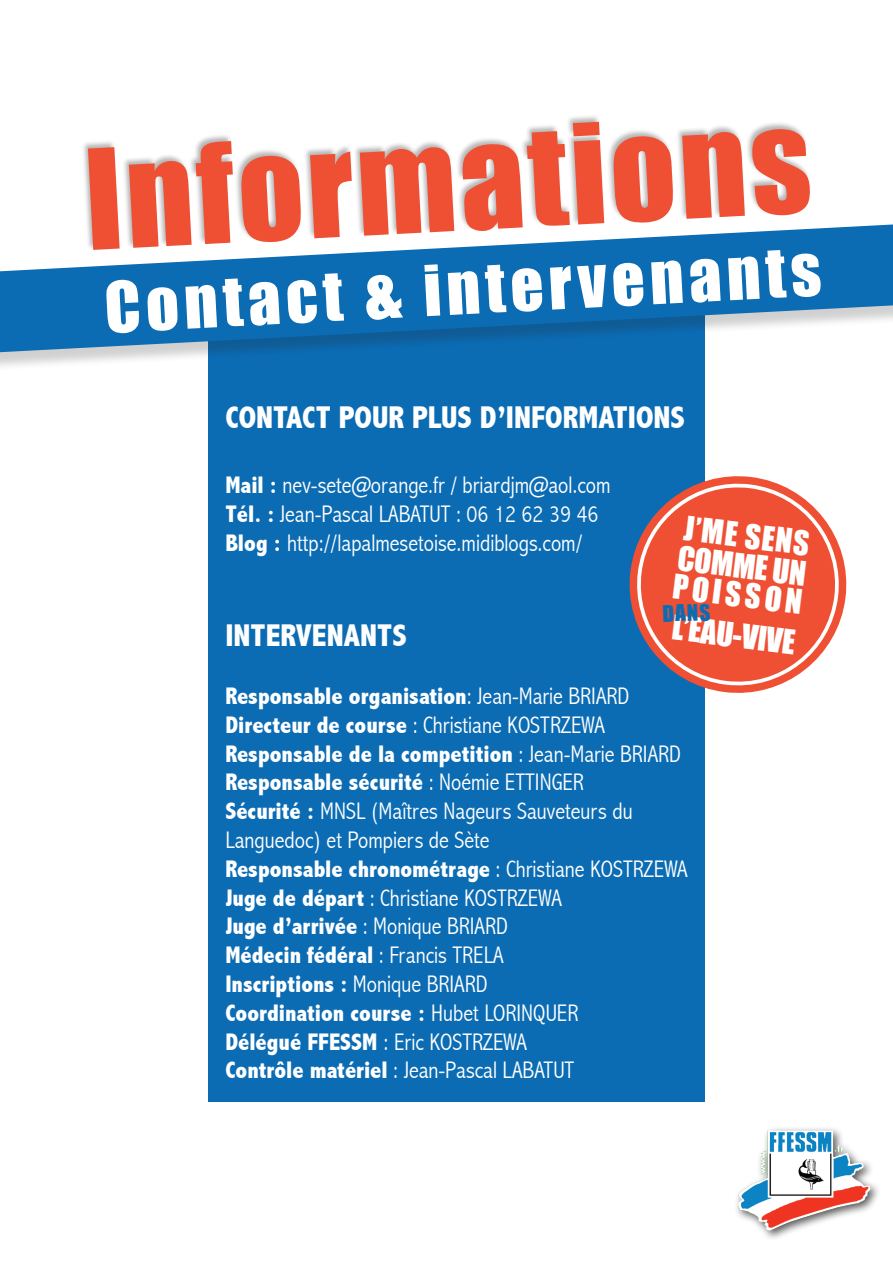
<style>
.page{position:relative;width:893px;height:1263px;background:#fff}
.page>*{position:absolute;margin:0;border:0;box-sizing:border-box;transform-origin:0 0}
.t1{font:128.4px "Impact";color:#ef5033}
.t2{font:64.8px "Impact";color:#fff}
.t3{font:800 condensed 31.5px "Abadi";color:#fff}
.t4{font:31.2px/40.7px "Impact";color:#fff}
.t5{font:300 condensed 24px/28.8px "Abadi";color:#fff}
.t6{font:21px "Impact";color:#0b6cb4}
.s1{font-weight:800}
</style>
<div class="page">
<div style="left:208px;top:301px;width:496px;height:800px;background:#0b6cb4"></div>
<div style="left:0;top:225px;width:893px;height:147px;background:#231f20;opacity:.21"></div>
<svg style="left:0;top:224px;width:893px;height:128px;fill:#0b6cb4"></svg>
<div style="left:81px;top:114px;width:731px;height:137px;background:#231f20;opacity:.33"></div>
<div style="left:733px;top:1125px;width:148px;height:116px;background:#231f20;opacity:.75"></div>
<img style="left:738px;top:1131px;width:30px;height:85px">
<svg style="left:629px;top:475px;width:218px;height:214px"></svg>
<h1 class="t1" style="left:80px;top:100px;width:734px;rotate:-3deg">Informations</h1>
<h2 class="t2" style="left:102px;top:257px;width:722px;rotate:-3deg">Contact &amp; intervenants</h2>
<h3 class="t3" style="left:225px;top:400px;width:461px">Contact pour plus d’informations</h3>
<p class="t5" style="left:225px;top:471px;width:387px"><span class="s1">Mail :</span> nev-sete@orange.fr / briardjm@aol.com<br><span class="s1">Tél. :</span> Jean-Pascal LABATUT : 06 12 62 39 46<br><span class="s1">Blog :</span> http://lapalmesetoise.midiblogs.com/</p>
<h3 class="t3" style="left:225px;top:617px;width:181px">INTERVENANTS</h3>
<h3 class="t4" style="left:687px;top:507px;width:127px;rotate:7deg">J’ME SE NS</h3>
<h3 class="t4" style="left:680px;top:537px;width:131px;rotate:7deg">COMME UN</h3>
<p class="t6" style="left:662px;top:597px;width:49px;rotate:-2deg">DANS</p>
<h3 class="t4" style="left:675px;top:565px;width:132px;rotate:7deg">POISS ON<br>L’EA U-VIVE</h3>
<p class="t5" style="left:225px;top:681px;width:464px"><span class="s1">Responsable organisation</span>: Jean-Marie BRIARD <span class="s1">Directeur de course</span> : Christiane KOSTRZEWA <span class="s1">Responsable de la competition</span> : Jean-Marie BRIARD <span class="s1">Responsable sécurité</span> : Noémie ETTINGER<br><span class="s1">Sécurité :</span> MNSL (Maîtres Nageurs Sauveteurs du Languedoc) et Pompiers de Sète<br><span class="s1">Responsable chronométrage</span> : Christiane KOSTRZEWA <span class="s1">Juge de départ</span> : Christiane KOSTRZEWA<br><span class="s1">Juge d’arrivée</span> : Monique BRIARD<br><span class="s1">Médecin fédéral</span> : Francis TRELA<br><span class="s1">Inscriptions :</span> Monique BRIARD<br><span class="s1">Coordination course :</span> Hubet LORINQUER<br><span class="s1">Délégué FFESSM</span> : Eric KOSTRZEWA<br><span class="s1">Contrôle matériel</span> : Jean-Pascal LABATUT</p>
</div>
